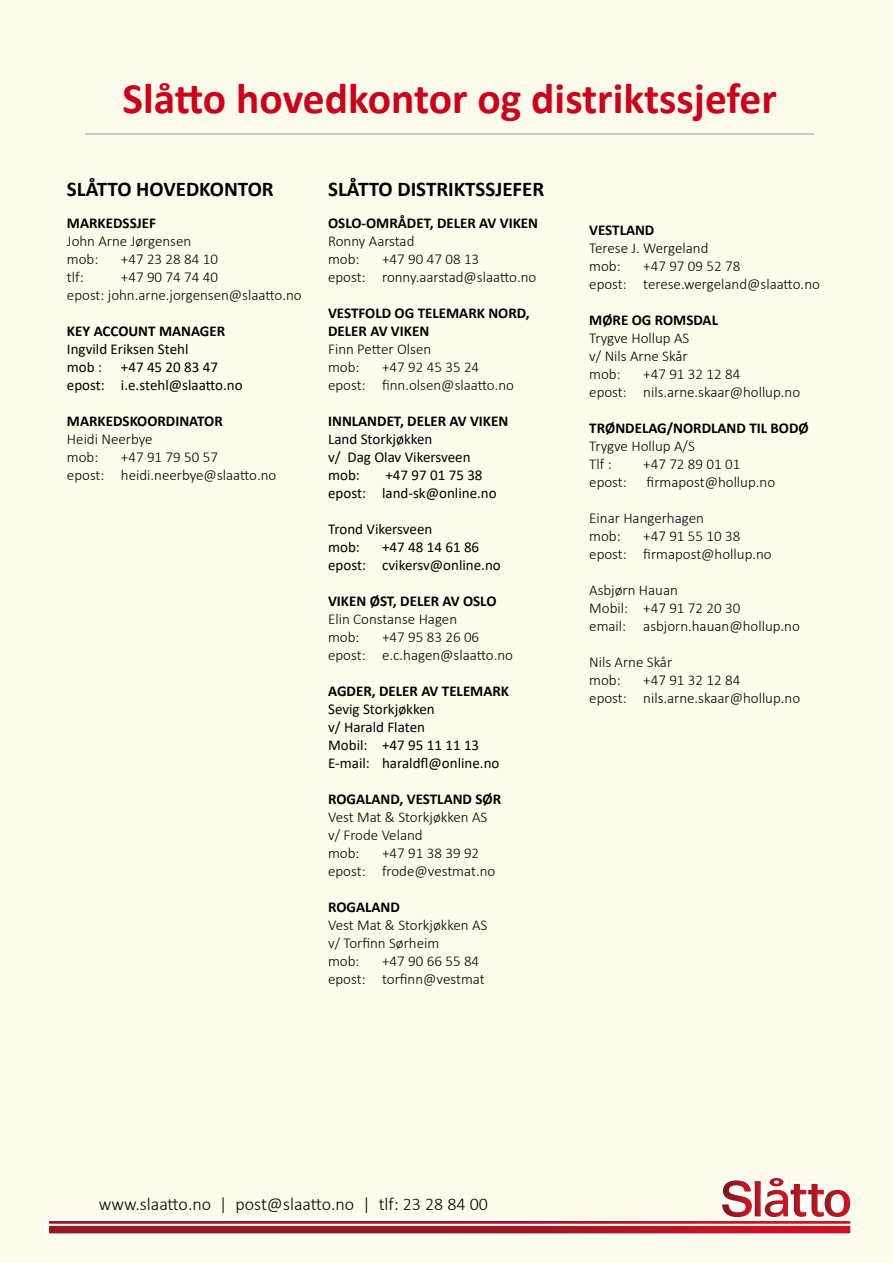
<style>
.page{position:relative;width:893px;height:1263px;background:#fffced}
.page>*{position:absolute;margin:0;border:0;box-sizing:border-box;transform-origin:0 0}
.t1{font:700 43.5px "Calibri";color:#cc021c}
.t2{font:700 21px "Calibri";color:#000}
.t3{font:300 18px "Calibri";color:#000}
.t4{font:300 15px/18px "Calibri";color:#000}
.t5{font:15px/18px "Calibri";color:#000}
.t6{font:700 15px/18px "Calibri";color:#000}
</style>
<div class="page">
<svg style="left:46px;top:1175px;width:808px;height:62px"></svg>
<svg style="left:49px;top:1178px;width:801px;height:56px"></svg>
<hr style="left:85px;top:133px;width:729px;height:2px;background:#b7b8b8">
<h1 class="t1" style="left:122px;top:68px;width:656px">Slåtto hovedkontor og distriktssjefer</h1>
<h2 class="t2" style="left:67px;top:174px;width:208px">SLÅTTO HOVEDKONTOR</h2>
<p class="t6" style="left:67px;top:214px;width:90px">MARKEDSSJEF</p>
<p class="t4" style="left:67px;top:232px;width:126px">John Arne Jørgensen mob:</p>
<p class="t4" style="left:121px;top:250px;width:99px">+47 23 28 84 10</p>
<p class="t4" style="left:67px;top:268px;width:18px">tlf:</p>
<p class="t4" style="left:67px;top:268px;width:236px;text-indent:54px">+47 90 74 74 40<br>epost: john.arne.jorgensen@slaatto.no</p>
<p class="t6" style="left:67px;top:322px;width:160px">KEY ACCOUNT MANAGER</p>
<p class="t5" style="left:67px;top:340px;width:123px">Ingvild Eriksen Stehl mob :</p>
<p class="t5" style="left:67px;top:358px;width:177px;text-indent:54px">+47 45 20 83 47 epost: i.e.stehl@slaatto.no</p>
<p class="t6" style="left:67px;top:412px;width:157px">MARKEDSKOORDINATOR</p>
<p class="t4" style="left:67px;top:430px;width:87px">Heidi Neerbye mob:</p>
<p class="t4" style="left:67px;top:448px;width:211px;text-align:center">+47 91 79 50 57<br>epost: heidi.neerbye@slaatto.no</p>
<h2 class="t2" style="left:328px;top:174px;width:218px">SLÅTTO DISTRIKTSSJEFER</h2>
<p class="t6" style="left:328px;top:214px;width:212px">OSLO-OMRÅDET, DELER AV VIKEN</p>
<p class="t4" style="left:328px;top:232px;width:88px">Ronny Aarstad mob:</p>
<p class="t4" style="left:328px;top:250px;width:210px;text-align:center">+47 90 47 08 13<br>epost: ronny.aarstad@slaatto.no</p>
<p class="t6" style="left:328px;top:304px;width:203px">VESTFOLD OG TELEMARK NORD,<br>DELER AV VIKEN</p>
<p class="t4" style="left:328px;top:340px;width:105px">Finn Petter Olsen mob:</p>
<p class="t4" style="left:328px;top:358px;width:187px;text-indent:54px">+47 92 45 35 24 epost: finn.olsen@slaatto.no</p>
<p class="t6" style="left:328px;top:412px;width:182px">INNLANDET, DELER AV VIKEN</p>
<p class="t5" style="left:328px;top:430px;width:144px">Land Storkjøkken<br>v/ Dag Olav Vikersveen mob:</p>
<p class="t5" style="left:328px;top:466px;width:170px;text-indent:57px">+47 97 01 75 38 epost: land-sk@online.no</p>
<p class="t5" style="left:328px;top:520px;width:106px">Trond Vikersveen mob:</p>
<p class="t5" style="left:328px;top:538px;width:174px;text-indent:54px">+47 48 14 61 86 epost: cvikersv@online.no</p>
<p class="t6" style="left:328px;top:592px;width:170px">VIKEN ØST, DELER AV OSLO</p>
<p class="t4" style="left:328px;top:610px;width:131px">Elin Constanse Hagen mob:</p>
<p class="t4" style="left:328px;top:628px;width:186px;text-indent:54px">+47 95 83 26 06 epost: e.c.hagen@slaatto.no</p>
<p class="t6" style="left:328px;top:682px;width:183px">AGDER, DELER AV TELEMARK</p>
<p class="t5" style="left:328px;top:700px;width:173px">Sevig Storkjøkken<br>v/ Harald Flaten<br>Mobil: +47 95 11 11 13<br>E-mail: haraldfl@online.no</p>
<p class="t6" style="left:328px;top:790px;width:175px">ROGALAND, VESTLAND SØR</p>
<p class="t4" style="left:328px;top:808px;width:161px">Vest Mat &amp; Storkjøkken AS v/ Frode Veland<br>mob:</p>
<p class="t4" style="left:328px;top:844px;width:169px;text-indent:54px">+47 91 38 39 92 epost: frode@vestmat.no</p>
<p class="t6" style="left:328px;top:898px;width:73px">ROGALAND</p>
<p class="t4" style="left:328px;top:916px;width:161px">Vest Mat &amp; Storkjøkken AS v/ Torfinn Sørheim<br>mob:</p>
<p class="t4" style="left:328px;top:952px;width:158px;text-indent:54px">+47 90 66 55 84 epost: torfinn@vestmat</p>
<p class="t6" style="left:589px;top:221px;width:67px">VESTLAND</p>
<p class="t4" style="left:589px;top:239px;width:121px">Terese J. Wergeland mob:</p>
<p class="t4" style="left:589px;top:257px;width:232px;text-indent:54px">+47 97 09 52 78<br>epost: terese.wergeland@slaatto.no</p>
<p class="t6" style="left:589px;top:311px;width:130px">MØRE OG ROMSDAL</p>
<p class="t4" style="left:589px;top:329px;width:102px;text-align:justify">Trygve Hollup AS v/ Nils Arne Skår mob:</p>
<p class="t4" style="left:589px;top:365px;width:212px;text-align:center">+47 91 32 12 84<br>epost: nils.arne.skaar@hollup.no</p>
<p class="t6" style="left:589px;top:419px;width:221px">TRØNDELAG/NORDLAND TIL BODØ</p>
<p class="t4" style="left:589px;top:437px;width:107px">Trygve Hollup A/S<br>Tlf :</p>
<p class="t4" style="left:643px;top:455px;width:99px">+47 72 89 01 01</p>
<p class="t4" style="left:589px;top:473px;width:39px">epost:</p>
<p class="t4" style="left:647px;top:473px;width:130px">firmapost@hollup.no</p>
<p class="t4" style="left:589px;top:509px;width:116px">Einar Hangerhagen mob:</p>
<p class="t4" style="left:589px;top:527px;width:184px;text-indent:54px">+47 91 55 10 38 epost: firmapost@hollup.no</p>
<p class="t4" style="left:589px;top:581px;width:212px">Asbjørn Hauan<br>Mobil: +47 91 72 20 30<br>email: asbjorn.hauan@hollup.no</p>
<p class="t4" style="left:589px;top:653px;width:84px">Nils Arne Skår mob:</p>
<p class="t4" style="left:589px;top:671px;width:212px;text-align:center">+47 91 32 12 84<br>epost: nils.arne.skaar@hollup.no</p>
<p class="t3" style="left:99px;top:1192px;width:391px">www.slaatto.no | post@slaatto.no | tlf: 23 28 84 00</p>
</div>
